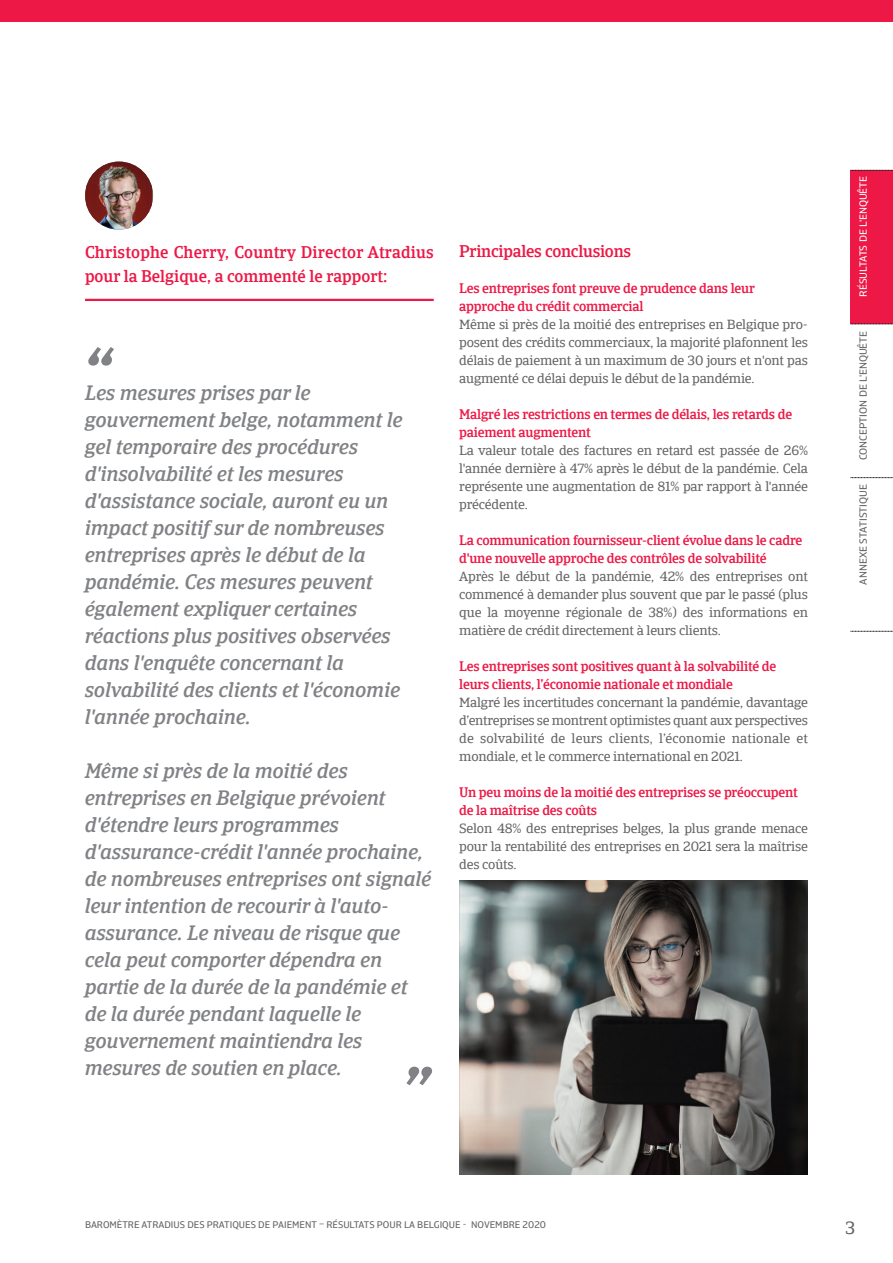
<style>
.page{position:relative;width:893px;height:1263px;background:#fff}
.page>*{position:absolute;margin:0;border:0;box-sizing:border-box;transform-origin:0 0}
.t1{font:italic 500 75px "Catalana";color:#808285}
.t2{font:italic 500 20.25px/27px "Catalana";color:#808285}
.t3{font:18px "Catalana";color:#636366}
.t4{font:500 16.5px/24px "Catalana";color:#ed1845}
.t5{font:13.5px/18px "Catalana";letter-spacing:-.015em;color:#636366;text-align:justify}
.t6{font:500 13.5px/18px "Catalana";letter-spacing:-.015em;color:#ed1845}
.t7{font:10.5px "Catalana Sans";color:#636366}
.t8{font:10.5px "Catalana Sans";color:#fff}
.t9{font:9.75px "Catalana Sans";color:#636366}
</style>
<div class="page">
<div style="left:0;top:0;width:893px;height:21px;background:#ed1845"></div>
<div style="left:850px;top:170px;width:43px;height:154px;background:#ed1845"></div>
<svg style="left:850px;top:477px;width:43px;height:1px"></svg>
<svg style="left:850px;top:631px;width:43px;height:1px"></svg>
<svg style="left:850px;top:324px;width:43px;height:1px"></svg>
<svg style="left:850px;top:170px;width:43px;height:1px"></svg>
<hr style="left:85px;top:299px;width:349px;height:2px;background:#ed1845">
<img style="left:85px;top:162px;width:68px;height:68px;border-radius:50%">
<img style="left:459px;top:880px;width:349px;height:294px">
<p class="t4" style="left:85px;top:240px;width:350px">Christophe Cherry, Country Director Atradius pour la Belgique, a commenté le rapport:</p>
<h1 class="t1" style="left:82px;top:326px;width:32px">“</h1>
<p class="t2" style="left:85px;top:380px;width:319px">Les mesures prises par le gouvernement belge, notamment le gel temporaire des procédures d'insolvabilité et les mesures d'assistance sociale, auront eu un impact positif sur de nombreuses entreprises après le début de la pandémie. Ces mesures peuvent également expliquer certaines réactions plus positives observées dans l'enquête concernant la solvabilité des clients et l'économie l'année prochaine.</p>
<p class="t2" style="left:85px;top:758px;width:348px">Même si près de la moitié des entreprises en Belgique prévoient d'étendre leurs programmes d'assurance-crédit l'année prochaine, de nombreuses entreprises ont signalé leur intention de recourir à l'auto&shy;assurance. Le niveau de risque que cela peut comporter dépendra en partie de la durée de la pandémie et de la durée pendant laquelle le gouvernement maintiendra les mesures de soutien en place.</p>
<h1 class="t1" style="left:399px;top:1045px;width:32px">”</h1>
<p class="t4" style="left:459px;top:239px;width:173px">Principales conclusions</p>
<p class="t6" style="left:459px;top:279px;width:297px">Les entreprises font preuve de prudence dans leur approche du crédit commercial</p>
<p class="t5" style="left:459px;top:315px;width:350px">Même si près de la moitié des entreprises en Belgique pro&shy;posent des crédits commerciaux, la majorité plafonnent les délais de paiement à un maximum de 30 jours et n'ont pas augmenté ce délai depuis le début de la pandémie.</p>
<p class="t6" style="left:459px;top:405px;width:334px">Malgré les restrictions en termes de délais, les retards de paiement augmentent</p>
<p class="t5" style="left:459px;top:441px;width:350px">La valeur totale des factures en retard est passée de 26% l'année dernière à 47% après le début de la pandémie. Cela représente une augmentation de 81% par rapport à l'année précédente.</p>
<p class="t6" style="left:459px;top:531px;width:345px">La communication fournisseur-client évolue dans le cadre d'une nouvelle approche des contrôles de solvabilité</p>
<p class="t5" style="left:459px;top:567px;width:350px">Après le début de la pandémie, 42% des entreprises ont commencé à demander plus souvent que par le passé (plus que la moyenne régionale de 38%) des informations en matière de crédit directement à leurs clients.</p>
<p class="t6" style="left:459px;top:657px;width:319px">Les entreprises sont positives quant à la solvabilité de leurs clients, l’économie nationale et mondiale</p>
<p class="t5" style="left:459px;top:693px;width:350px">Malgré les incertitudes concernant la pandémie, davantage d’entreprises se montrent optimistes quant aux perspectives de solvabilité de leurs clients, l’économie nationale et mondiale, et le commerce international en 2021.</p>
<p class="t6" style="left:459px;top:783px;width:340px">Un peu moins de la moitié des entreprises se préoccupent de la maîtrise des coûts</p>
<p class="t5" style="left:459px;top:819px;width:350px">Selon 48% des entreprises belges, la plus grande menace pour la rentabilité des entreprises en 2021 sera la maîtrise des coûts.</p>
<p class="t8" style="left:856px;top:297px;width:122px;rotate:-90deg">RÉSULTATS DE L'ENQUÊTE</p>
<p class="t7" style="left:856px;top:460px;width:131px;rotate:-90deg">CONCEPTION DE L'ENQUÊTE</p>
<p class="t7" style="left:856px;top:585px;width:102px;rotate:-90deg">ANNEXE STATISTIQUE</p>
<p class="t9" style="left:85px;top:1218px;width:462px">BAROMÈTRE ATRADIUS DES PRATIQUES DE PAIEMENT – RÉSULTATS POUR LA BELGIQUE - NOVEMBRE 2020</p>
<h3 class="t3" style="left:845px;top:1216px;width:12px">3</h3>
</div>
